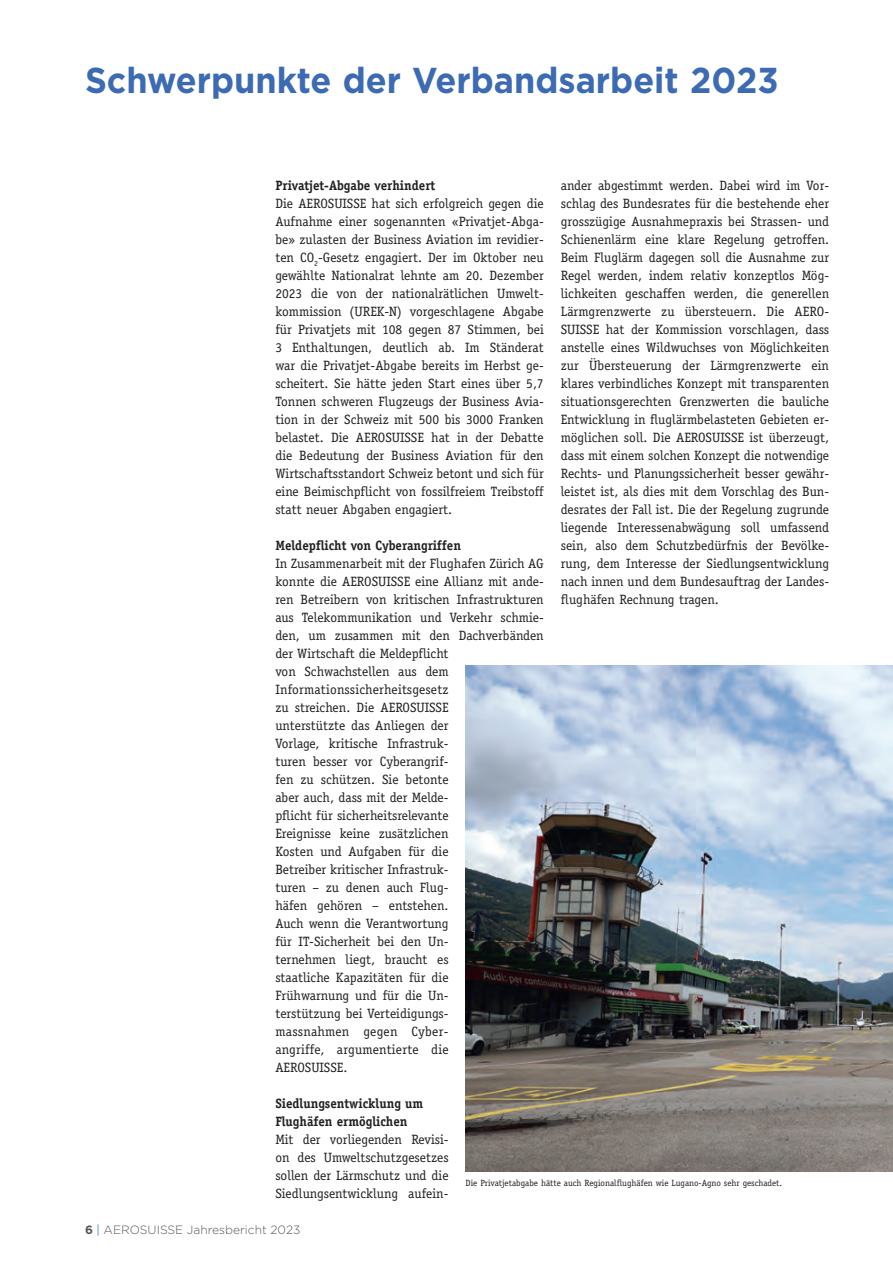
<style>
.page{position:relative;width:893px;height:1263px;background:#fff}
.page>*{position:absolute;margin:0;border:0;box-sizing:border-box;transform-origin:0 0}
.t1{font:700 36px "Gotham";color:#3d6bb3;scale:.95 1}
.t2{font:13.5px/18px "Officina Serif Std";color:#231f20;text-align:justify}
.t3{font:700 13.5px/18px "Officina Serif Std";color:#231f20;scale:.95 1}
.t4{font:300 12px "Gotham";color:#57585a}
.t5{font:9px "Officina Serif Std";color:#231f20}
.s1{font-weight:700}
.s2{color:#0155a5}
</style>
<div class="page">
<img style="left:466px;top:665px;width:427px;height:506px">
<h1 class="t1" style="left:85px;top:56px;width:732px">Schwerpunkte der Verbandsarbeit 2023</h1>
<p class="t3" style="left:275px;top:176px;width:170px">Privatjet-Abgabe verhindert</p>
<p class="t2" style="left:275px;top:194px;width:270px">Die AEROSUISSE hat sich erfolgreich gegen die Aufnahme einer sogenannten «Privatjet-Abga&shy;be» zulasten der Business Aviation im revidier&shy;ten CO<sub>2</sub>-Gesetz engagiert. Der im Oktober neu gewählte Nationalrat lehnte am 20. Dezember 2023 die von der nationalrätlichen Umwelt&shy;kommission (UREK-N) vorgeschlagene Abgabe für Privatjets mit 108 gegen 87 Stimmen, bei 3 Enthaltungen, deutlich ab. Im Ständerat war die Privatjet-Abgabe bereits im Herbst ge&shy;scheitert. Sie hätte jeden Start eines über 5,7<br>Tonnen schweren Flugzeugs der Business Avia&shy;tion in der Schweiz mit 500 bis 3000 Franken belastet. Die AEROSUISSE hat in der Debatte die Bedeutung der Business Aviation für den Wirtschaftsstandort Schweiz betont und sich für eine Beimischpflicht von fossilfreiem Treibstoff statt neuer Abgaben engagiert.</p>
<p class="t3" style="left:275px;top:536px;width:197px">Meldepflicht von Cyberangriffen</p>
<p class="t2" style="left:275px;top:554px;width:270px;text-align:left">In Zusammenarbeit mit der Flughafen Zürich AG konnte die AEROSUISSE eine Allianz mit ande&shy;ren Betreibern von kritischen Infrastrukturen aus Telekommunikation und Verkehr schmie&shy;den, um zusammen mit den Dachverbänden der Wirtschaft die Meldepflicht<br>von Schwachstellen aus dem<br>Informationssicherheitsgesetz<br>zu streichen. Die AEROSUISSE<br>unterstützte das Anliegen der<br>Vorlage, kritische Infrastruk-<br>turen besser vor Cyberangrif-<br>fen zu schützen. Sie betonte<br>aber auch, dass mit der Melde-<br>pflicht für sicherheitsrelevante<br>Ereignisse keine zusätzlichen<br>Kosten und Aufgaben für die<br>Betreiber kritischer Infrastruk-<br>turen – zu denen auch Flug-<br>häfen gehören – entstehen.<br>Auch wenn die Verantwortung<br>für IT-Sicherheit bei den Un-<br>ternehmen liegt, braucht es<br>staatliche Kapazitäten für die<br>Frühwarnung und für die Un-<br>terstützung bei Verteidigungs-<br>massnahmen gegen Cyber-<br>angriffe, argumentierte die<br>AEROSUISSE.</p>
<p class="t3" style="left:275px;top:1094px;width:157px">Siedlungsentwicklung um<br>Flughäfen ermöglichen</p>
<p class="t2" style="left:275px;top:1130px;width:175px">Mit der vorliegenden Revisi&shy;on des Umweltschutzgesetzes sollen der Lärmschutz und die Siedlungsentwicklung aufein-</p>
<p class="t2" style="left:561px;top:176px;width:270px">ander abgestimmt werden. Dabei wird im Vor&shy;schlag des Bundesrates für die bestehende eher grosszügige Ausnahmepraxis bei Strassen- und Schienenlärm eine klare Regelung getroffen.<br>Beim Fluglärm dagegen soll die Ausnahme zur Regel werden, indem relativ konzeptlos Mög&shy;lichkeiten geschaffen werden, die generellen Lärmgrenzwerte zu übersteuern. Die AERO-SUISSE hat der Kommission vorschlagen, dass anstelle eines Wildwuchses von Möglichkeiten zur Übersteuerung der Lärmgrenzwerte ein klares verbindliches Konzept mit transparenten situationsgerechten Grenzwerten die bauliche Entwicklung in fluglärmbelasteten Gebieten er&shy;möglichen soll. Die AEROSUISSE ist überzeugt, dass mit einem solchen Konzept die notwendige Rechts- und Planungssicherheit besser gewähr&shy;leistet ist, als dies mit dem Vorschlag des Bun&shy;desrates der Fall ist. Die der Regelung zugrunde liegende Interessenabwägung soll umfassend sein, also dem Schutzbedürfnis der Bevölke&shy;rung, dem Interesse der Siedlungsentwicklung nach innen und dem Bundesauftrag der Landes&shy;flughäfen Rechnung tragen.</p>
<p class="t5" style="left:466px;top:1177px;width:318px">Die Privatjetabgabe hätte auch Regionalflughäfen wie Lugano-Agno sehr geschadet.</p>
<p class="t4" style="left:85px;top:1222px;width:217px"><span class="s1">6</span> <span class="s2">|</span> AEROSUISSE Jahresbericht 2023</p>
</div>
